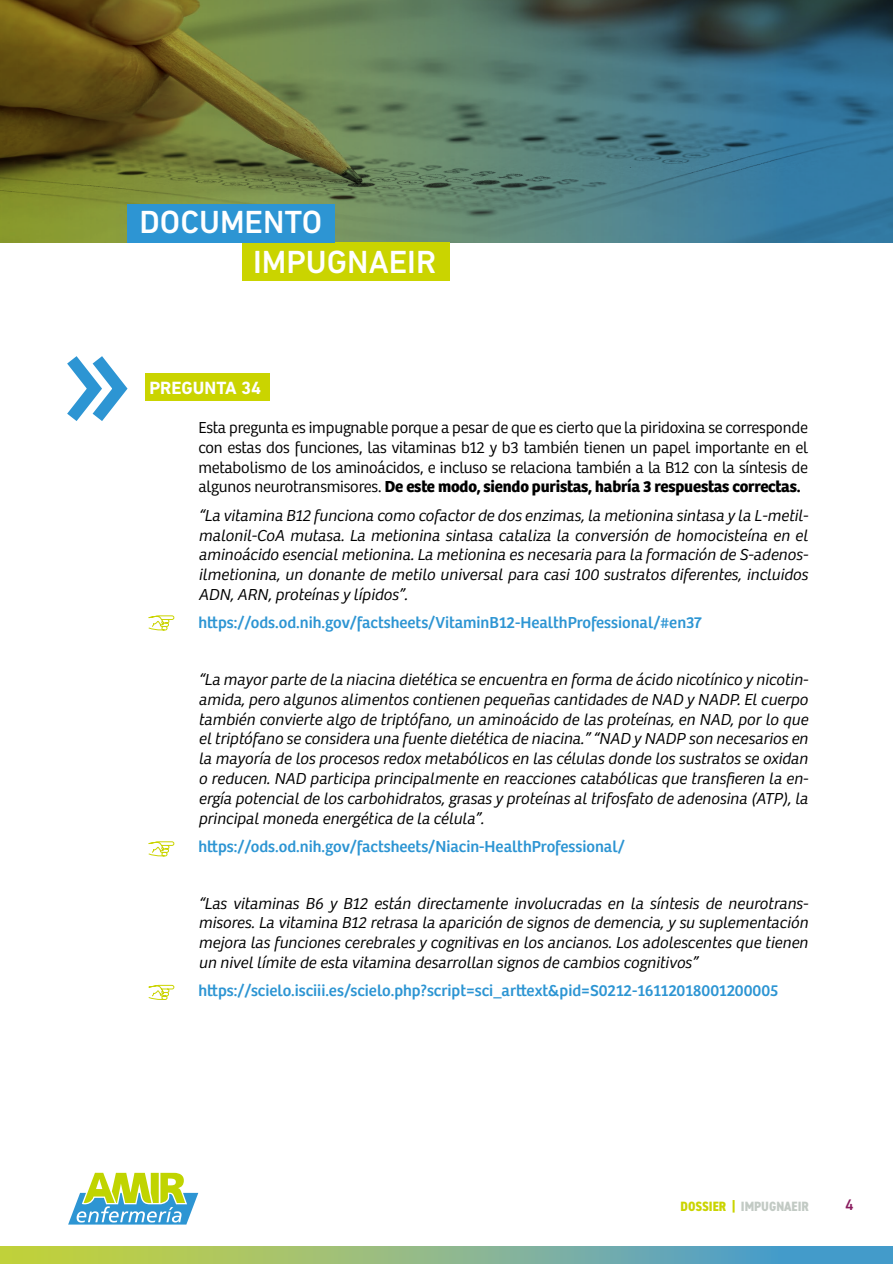
<style>
.page{position:relative;width:893px;height:1264px;background:#fff}
.page>*{position:absolute;margin:0;border:0;box-sizing:border-box;transform-origin:0 0}
.t1{font:500 32.55px "DIN Next LT Pro";color:#fff}
.t2{font:700 18px "DIN Next LT Pro";color:#fff}
.t3{font:italic 300 16.5px/19.8px "AMIR Bree";color:#000;text-align:justify}
.t4{font:300 16.5px/19.8px "AMIR Bree";letter-spacing:-.01em;color:#000;text-align:justify}
.t5{font:16.5px "AMIR Bree";color:#2d95d3}
.t6{font:500 15.6px "DIN Next LT Pro";color:#891c5e}
.t7{font:800 condensed 13.5px "DIN2014";color:#c2cac4}
.s1{font-weight:700}
.s2{color:#cad400}
</style>
<div class="page">
<svg style="left:0;top:1246px;width:892px;height:17px;background:#88b68a"></svg>
<img style="left:0;top:0;width:892px;height:242px">
<div style="left:145px;top:373px;width:124px;height:27px;background:#cad400"></div>
<svg style="left:68px;top:1172px;width:130px;height:52px"></svg>
<div style="left:242px;top:242px;width:207px;height:38px;background:#cad400"></div>
<div style="left:127px;top:204px;width:208px;height:38px;background:#2d95d3"></div>
<svg style="left:148px;top:615px;width:27px;height:15px"></svg>
<svg style="left:148px;top:841px;width:27px;height:15px"></svg>
<svg style="left:148px;top:984px;width:27px;height:16px"></svg>
<svg style="left:67px;top:356px;width:61px;height:65px"></svg>
<h1 class="t1" style="left:139px;top:203px;width:184px">DOCUMENTO</h1>
<h1 class="t1" style="left:253px;top:243px;width:185px">IMPUGNAEIR</h1>
<p class="t2" style="left:149px;top:377px;width:113px">PREGUNTA 34</p>
<p class="t4" style="left:198px;top:418px;width:611px">Esta pregunta es impugnable porque a pesar de que es cierto que la piridoxina se corresponde con estas dos funciones, las vitaminas b12 y b3 también tienen un papel importante en el metabolismo de los aminoácidos, e incluso se relaciona también a la B12 con la síntesis de algunos neurotransmisores. <span class="s1">De este modo, siendo puristas, habría 3 respuestas correctas.</span></p>
<p class="t3" style="left:198px;top:505px;width:611px">“La vitamina B12 funciona como cofactor de dos enzimas, la metionina sintasa y la L-metil&shy;malonil-CoA mutasa. La metionina sintasa cataliza la conversión de homocisteína en el aminoácido esencial metionina. La metionina es necesaria para la formación de S-adenos&shy;ilmetionina, un donante de metilo universal para casi 100 sustratos diferentes, incluidos ADN, ARN, proteínas y lípidos”.</p>
<p class="t5" style="left:198px;top:613px;width:505px">https://ods.od.nih.gov/factsheets/VitaminB12-HealthProfessional/#en37</p>
<p class="t3" style="left:198px;top:670px;width:611px">“La mayor parte de la niacina dietética se encuentra en forma de ácido nicotínico y nicotin&shy;amida, pero algunos alimentos contienen pequeñas cantidades de NAD y NADP. El cuerpo también convierte algo de triptófano, un aminoácido de las proteínas, en NAD, por lo que el triptófano se considera una fuente dietética de niacina.” “NAD y NADP son necesarios en la mayoría de los procesos redox metabólicos en las células donde los sustratos se oxidan o reducen. NAD participa principalmente en reacciones catabólicas que transfieren la en&shy;ergía potencial de los carbohidratos, grasas y proteínas al trifosfato de adenosina (ATP), la principal moneda energética de la célula”.</p>
<p class="t5" style="left:198px;top:836px;width:427px">https://ods.od.nih.gov/factsheets/Niacin-HealthProfessional/</p>
<p class="t3" style="left:198px;top:893px;width:611px">“Las vitaminas B6 y B12 están directamente involucradas en la síntesis de neurotrans&shy;misores. La vitamina B12 retrasa la aparición de signos de demencia, y su suplementación mejora las funciones cerebrales y cognitivas en los ancianos. Los adolescentes que tienen un nivel límite de esta vitamina desarrollan signos de cambios cognitivos”</p>
<p class="t5" style="left:198px;top:981px;width:581px">https://scielo.isciii.es/scielo.php?script=sci_arttext&amp;pid=S0212-16112018001200005</p>
<p class="t7" style="left:680px;top:1196px;width:130px"><span class="s2">DOSSIER |</span> IMPUGNAEIR</p>
<p class="t6" style="left:845px;top:1195px;width:10px">4</p>
</div>
